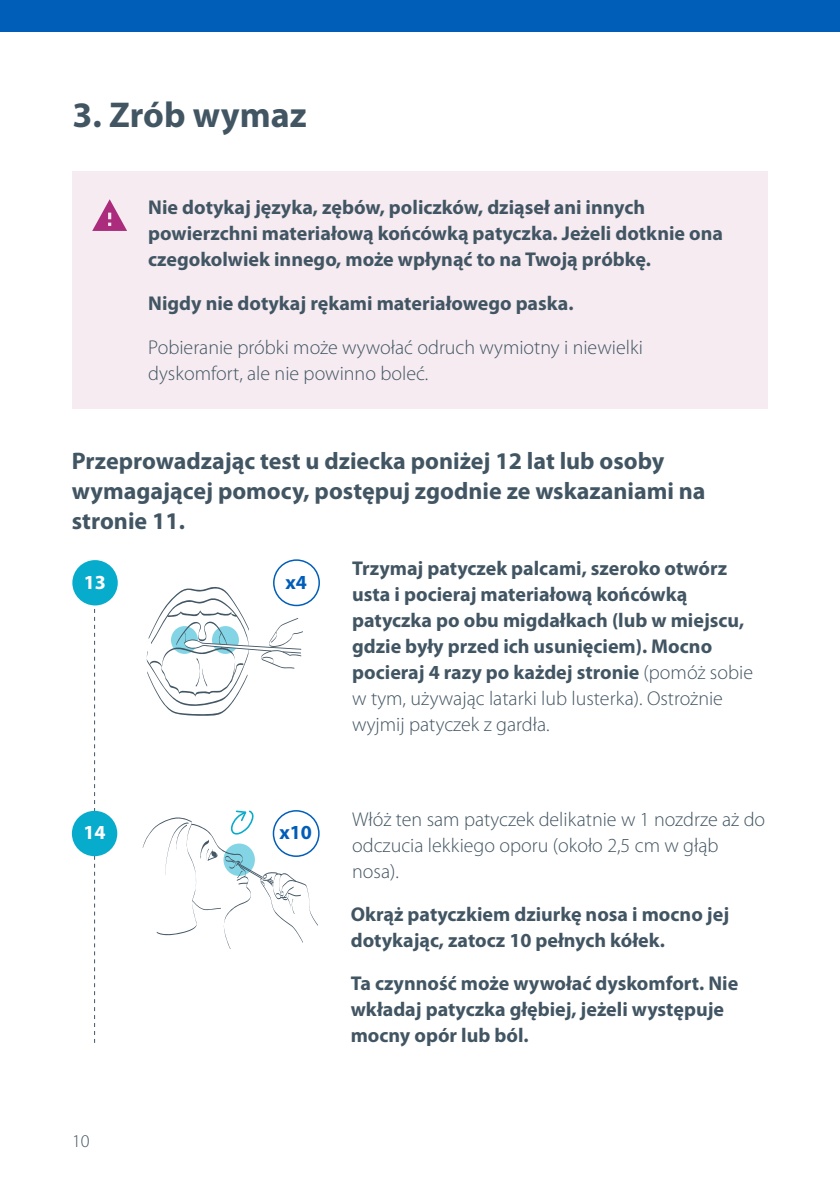
<style>
.page{position:relative;width:840px;height:1191px;background:#fff}
.page>*{position:absolute;margin:0;border:0;box-sizing:border-box;transform-origin:0 0}
.Heading_2__h2{font:700 36px "Myriad Pro";color:#425563}
.Heading_3__h3{font:700 24px/30px "Myriad Pro";color:#425563}
.Paragraph_Bold__p{font:700 20px/26px "Myriad Pro";color:#425563}
.Paragraph_Black__p{font:700 20px/26px "Myriad Pro";color:#425563}
.Paragraph_Black__p-2{font:300 20px/26px "Myriad Pro";color:#425563}
.Paragraph_Blue__p{font:700 20px "Myriad Pro";color:#005eb8}
.Paragraph_White__p{font:700 20px "Myriad Pro";color:#fff}
.Page_number__p{font:300 18px "Myriad Pro";color:#425563}
.s1{font-weight:300}
</style>
<div class="page">
<div style="left:72px;top:171px;width:695px;height:237px;background:#f5ebf1"></div>
<svg style="left:92px;top:199px;width:35px;height:32px"></svg>
<svg style="left:94px;top:605px;width:1px;height:437px"></svg>
<div style="left:72px;top:811px;width:45px;height:45px;background:#07accd;border-radius:50%"></div>
<div style="left:72px;top:560px;width:46px;height:45px;background:#07accd;border-radius:50%"></div>
<svg style="left:146px;top:587px;width:157px;height:129px"></svg>
<div style="left:273px;top:559px;width:47px;height:47px;border:2px solid #005eb8;border-radius:50%"></div>
<svg style="left:143px;top:810px;width:175px;height:139px"></svg>
<div style="left:272px;top:810px;width:47px;height:47px;border:2px solid #005eb8;border-radius:50%"></div>
<div style="left:0;top:0;width:839px;height:31px;background:#005eb8"></div>
<h3 class="Heading_2__h2" style="left:72px;top:92px;width:236px">3. Zrób wymaz</h3>
<h3 class="Paragraph_Bold__p" style="left:148px;top:194px;width:576px">Nie dotykaj języka, zębów, policzków, dziąseł ani innych powierzchni materiałową końcówką patyczka. Jeżeli dotknie ona czegokolwiek innego, może wpłynąć to na Twoją próbkę.</h3>
<h3 class="Paragraph_Bold__p" style="left:148px;top:290px;width:426px">Nigdy nie dotykaj rękami materiałowego paska.</h3>
<p class="Paragraph_Black__p-2" style="left:148px;top:334px;width:496px">Pobieranie próbki może wywołać odruch wymiotny i niewielki dyskomfort, ale nie powinno boleć.</p>
<p class="Heading_3__h3" style="left:72px;top:445px;width:635px">Przeprowadzając test u dziecka poniżej 12 lat lub osoby wymagającej pomocy, postępuj zgodnie ze wskazaniami na stronie 11.</p>
<h2 class="Paragraph_White__p" style="left:84px;top:569px;width:24px">13</h2>
<h2 class="Paragraph_White__p" style="left:83px;top:819px;width:24px">14</h2>
<p class="Page_number__p" style="left:72px;top:1130px;width:19px">10</p>
<p class="Paragraph_Blue__p" style="left:285px;top:569px;width:23px">x4</p>
<p class="Paragraph_Blue__p" style="left:279px;top:819px;width:34px">x10</p>
<p class="Paragraph_Black__p" style="left:352px;top:555px;width:402px">Trzymaj patyczek palcami, szeroko otwórz usta i pocieraj materiałową końcówką patyczka po obu migdałkach (lub w miejscu, gdzie były przed ich usunięciem). Mocno pocieraj 4 razy po każdej stronie <span class="s1">(pomóż sobie w tym, używając latarki lub lusterka). Ostrożnie wyjmij patyczek z gardła.</span></p>
<p class="Paragraph_Black__p-2" style="left:352px;top:806px;width:414px">Włóż ten sam patyczek delikatnie w 1 nozdrze aż do</p>
<p class="Paragraph_Black__p-2" style="left:352px;top:832px;width:368px">odczucia lekkiego oporu (około 2,5 cm w głąb</p>
<p class="Paragraph_Black__p-2" style="left:352px;top:858px;width:48px">nosa).</p>
<h3 class="Paragraph_Bold__p" style="left:350px;top:900px;width:379px">Okrąż patyczkiem dziurkę nosa i mocno jej dotykając, zatocz 10 pełnych kółek.</h3>
<h3 class="Paragraph_Bold__p" style="left:350px;top:970px;width:389px">Ta czynność może wywołać dyskomfort. Nie wkładaj patyczka głębiej, jeżeli występuje mocny opór lub ból.</h3>
</div>
